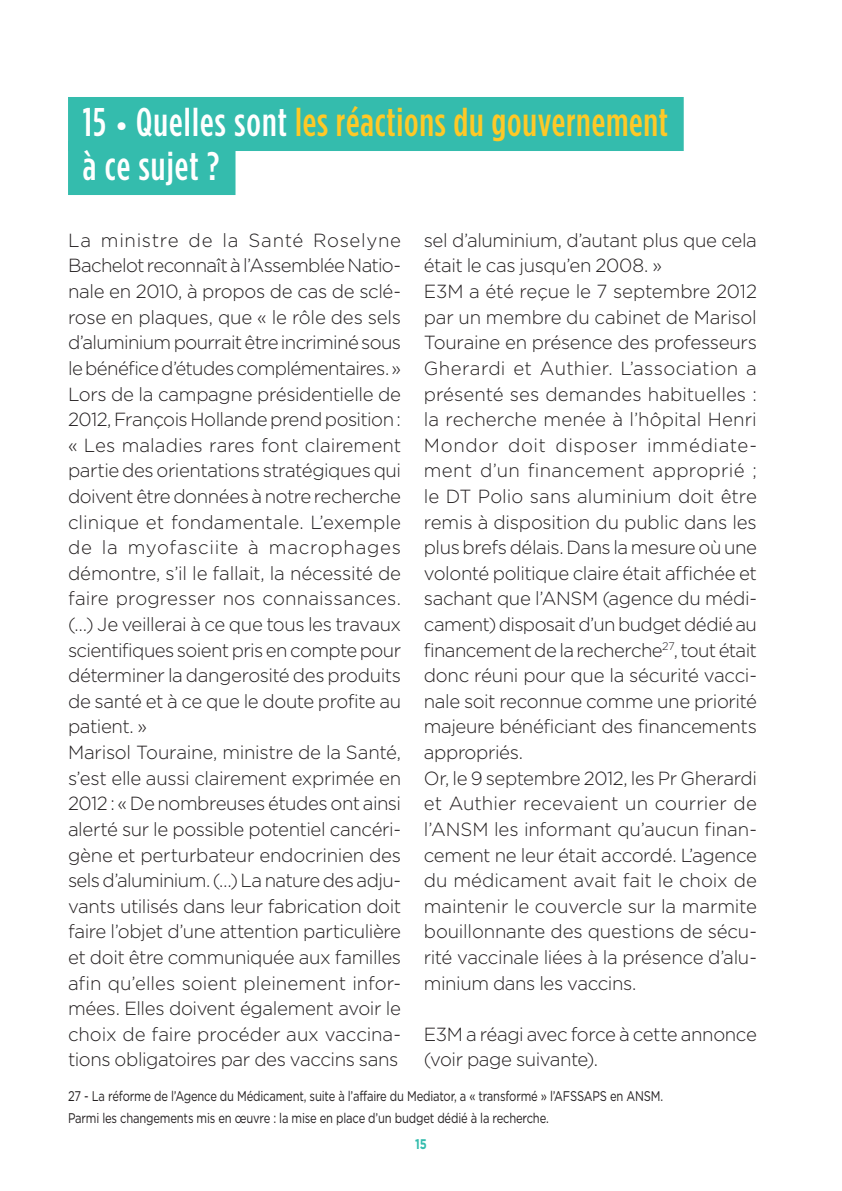
<style>
.page{position:relative;width:842px;height:1191px;background:#fff}
.page>*{position:absolute;margin:0;border:0;box-sizing:border-box;transform-origin:0 0}
.Titre_paragraphe{font:500 40px "Gotham Condensed";letter-spacing:.02em;color:#fec927}
.Titre_paragraphe-2{font:500 40px "Gotham Condensed";letter-spacing:.03em;color:#fff}
.Texte{font:300 19px/25.6px "Gotham";letter-spacing:-.025em;color:#231f20;text-align:justify}
.Note_de_bas_de_page{font:14px/22px "Gotham";letter-spacing:-.015em;color:#231f20;scale:.8 1}
.Note_de_bas_de_page-2{font:700 14px "Gotham";color:#34bcad;scale:.8 1}
.s1{color:#fff}
.s2{font-family:"Gotham";font-size:28px;color:#fff}
</style>
<div class="page">
<div style="left:68px;top:97px;width:616px;height:54px;background:#34bcad"></div>
<div style="left:68px;top:141px;width:167px;height:54px;background:#34bcad"></div>
<p class="Titre_paragraphe" style="left:83px;top:100px;width:587px"><span class="s1">15</span> <span class="s2">•</span> <span class="s1">Quelles sont</span> les réactions du gouvernement</p>
<p class="Titre_paragraphe-2" style="left:83px;top:144px;width:138px">à ce sujet ?</p>
<p class="Texte" style="left:424px;top:227px;width:335px">sel d’aluminium, d’autant plus que cela était le cas jusqu’en 2008. »</p>
<p class="Texte" style="left:424px;top:278px;width:335px">E3M a été reçue le 7 septembre 2012 par un membre du cabinet de Marisol Touraine en présence des professeurs Gherardi et Authier. L’association a présenté ses demandes habituelles : la recherche menée à l’hôpital Henri Mondor doit disposer immédiate&shy;ment d’un financement approprié ; le DT Polio sans aluminium doit être remis à disposition du public dans les plus brefs délais. Dans la mesure où une volonté politique claire était affichée et sachant que l’ANSM (agence du médi&shy;cament) disposait d’un budget dédié au financement de la recherche<sup>27</sup>, tout était donc réuni pour que la sécurité vacci&shy;nale soit reconnue comme une priorité majeure bénéficiant des financements appropriés.</p>
<p class="Texte" style="left:424px;top:765px;width:335px">Or, le 9 septembre 2012, les Pr Gherardi et Authier recevaient un courrier de l’ANSM les informant qu’aucun finan&shy;cement ne leur était accordé. L’agence du médicament avait fait le choix de maintenir le couvercle sur la marmite bouillonnante des questions de sécu&shy;rité vaccinale liées à la présence d’alu&shy;minium dans les vaccins.</p>
<p class="Texte" style="left:424px;top:1021px;width:335px">E3M a réagi avec force à cette annonce (voir page suivante).</p>
<p class="Note_de_bas_de_page" style="left:68px;top:1084px;width:745px">27 - La réforme de l’Agence du Médicament, suite à l’affaire du Mediator, a « transformé » l’AFSSAPS en ANSM.<br>Parmi les changements mis en œuvre : la mise en place d’un budget dédié à la recherche.</p>
<p class="Texte" style="left:68px;top:227px;width:335px">La ministre de la Santé Roselyne Bachelot reconnaît à l’Assemblée Natio&shy;nale en 2010, à propos de cas de sclé&shy;rose en plaques, que « le rôle des sels d’aluminium pourrait être incriminé sous le bénéfice d’études complémentaires. »</p>
<p class="Texte" style="left:68px;top:381px;width:335px">Lors de la campagne présidentielle de 2012, François Hollande prend position : « Les maladies rares font clairement partie des orientations stratégiques qui doivent être données à notre recherche clinique et fondamentale. L’exemple de la myofasciite à macrophages démontre, s’il le fallait, la nécessité de faire progresser nos connaissances. (…) Je veillerai à ce que tous les travaux scientifiques soient pris en compte pour déterminer la dangerosité des produits de santé et à ce que le doute profite au patient. »</p>
<p class="Texte" style="left:68px;top:739px;width:335px">Marisol Touraine, ministre de la Santé, s’est elle aussi clairement exprimée en 2012 : « De nombreuses études ont ainsi alerté sur le possible potentiel cancéri&shy;gène et perturbateur endocrinien des sels d’aluminium. (…) La nature des adju&shy;vants utilisés dans leur fabrication doit faire l’objet d’une attention particulière et doit être communiquée aux familles afin qu’elles soient pleinement infor&shy;mées. Elles doivent également avoir le choix de faire procéder aux vaccina&shy;tions obligatoires par des vaccins sans</p>
<p class="Note_de_bas_de_page-2" style="left:415px;top:1135px;width:16px">15</p>
</div>
